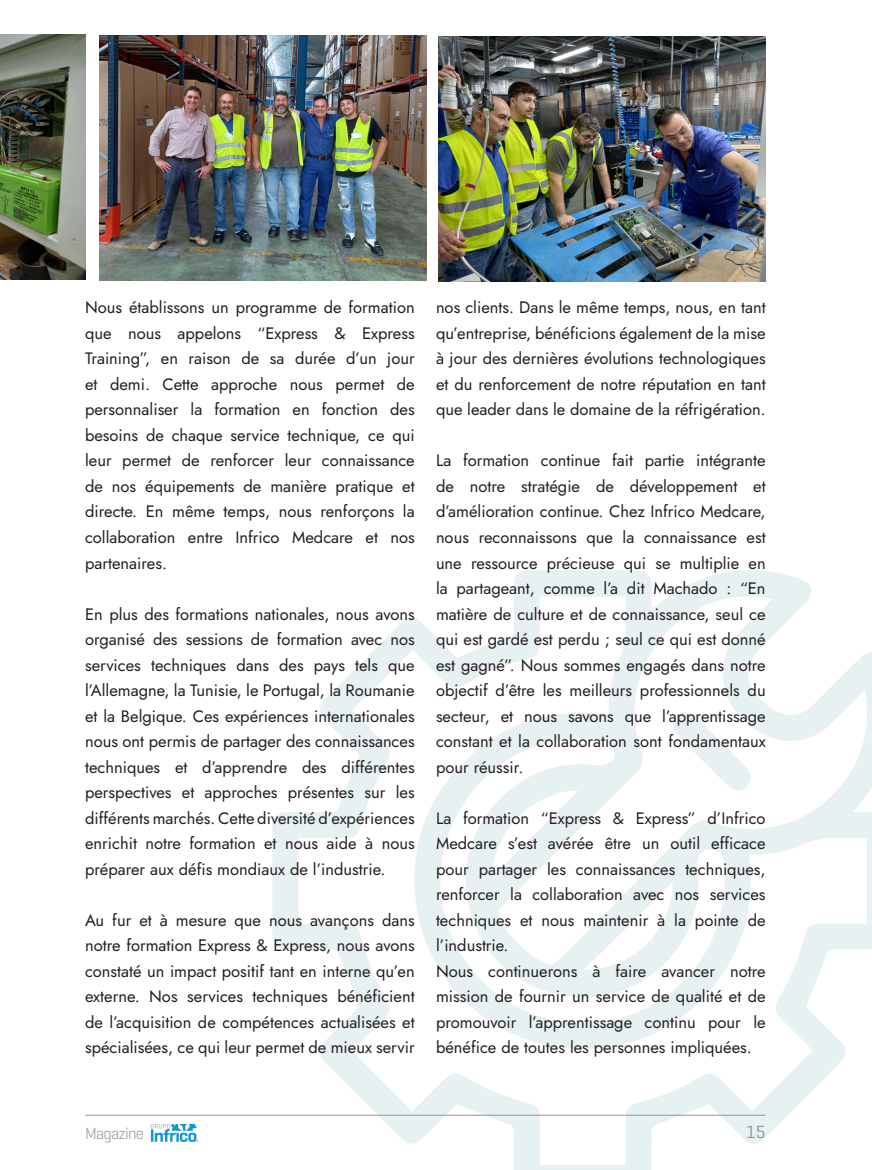
<style>
.page{position:relative;width:872px;height:1170px;background:#fff}
.page>*{position:absolute;margin:0;border:0;box-sizing:border-box;transform-origin:0 0}
.t1{font:18px "Geogrotesque";color:#939598}
.t2{font:16.5px/25.5px "Jost";color:#231f20;text-align:justify}
.t3{font:300 16.35px "Geogrotesque";letter-spacing:-.05em;color:#939598}
</style>
<div class="page">
<hr style="left:85px;top:1114px;width:680px;height:1px;background:#939598">
<svg style="left:151px;top:1123px;width:47px;height:19px"></svg>
<img style="left:0;top:35px;width:85px;height:245px">
<svg style="left:272px;top:570px;width:600px;height:599px"></svg>
<svg style="left:671px;top:710px;width:80px;height:81px"></svg>
<img style="left:438px;top:36px;width:327px;height:245px">
<img style="left:100px;top:36px;width:326px;height:245px">
<p class="t2" style="left:85px;top:295px;width:331px">Nous établissons un programme de formation que nous appelons “Express &amp; Express Training”, en raison de sa durée d’un jour et demi. Cette approche nous permet de personnaliser la formation en fonction des besoins de chaque service technique, ce qui leur permet de renforcer leur connaissance de nos équipements de manière pratique et directe. En même temps, nous renforçons la collaboration entre Infrico Medcare et nos partenaires.</p>
<p class="t2" style="left:85px;top:601px;width:331px">En plus des formations nationales, nous avons organisé des sessions de formation avec nos services techniques dans des pays tels que l’Allemagne, la Tunisie, le Portugal, la Roumanie et la Belgique. Ces expériences internationales nous ont permis de partager des connaissances techniques et d’apprendre des différentes perspectives et approches présentes sur les différents marchés. Cette diversité d’expériences enrichit notre formation et nous aide à nous préparer aux défis mondiaux de l’industrie.</p>
<p class="t2" style="left:85px;top:907px;width:331px">Au fur et à mesure que nous avançons dans notre formation Express &amp; Express, nous avons constaté un impact positif tant en interne qu’en externe. Nos services techniques bénéficient de l’acquisition de compétences actualisées et spécialisées, ce qui leur permet de mieux servir</p>
<p class="t2" style="left:436px;top:295px;width:331px">nos clients. Dans le même temps, nous, en tant qu’entreprise, bénéficions également de la mise à jour des dernières évolutions technologiques et du renforcement de notre réputation en tant que leader dans le domaine de la réfrigération.</p>
<p class="t2" style="left:436px;top:448px;width:331px">La formation continue fait partie intégrante de notre stratégie de développement et d’amélioration continue. Chez Infrico Medcare, nous reconnaissons que la connaissance est une ressource précieuse qui se multiplie en la partageant, comme l’a dit Machado : “En matière de culture et de connaissance, seul ce qui est gardé est perdu ; seul ce qui est donné est gagné”. Nous sommes engagés dans notre objectif d’être les meilleurs professionnels du secteur, et nous savons que l’apprentissage constant et la collaboration sont fondamentaux pour réussir.</p>
<p class="t2" style="left:436px;top:805px;width:331px">La formation “Express &amp; Express” d’Infrico Medcare s’est avérée être un outil efficace pour partager les connaissances techniques, renforcer la collaboration avec nos services techniques et nous maintenir à la pointe de l’industrie.</p>
<p class="t2" style="left:436px;top:958px;width:331px">Nous continuerons à faire avancer notre mission de fournir un service de qualité et de promouvoir l’apprentissage continu pour le bénéfice de toutes les personnes impliquées.</p>
<p class="t3" style="left:85px;top:1122px;width:60px">Magazine</p>
<p class="t1" style="left:746px;top:1120px;width:21px">15</p>
</div>
